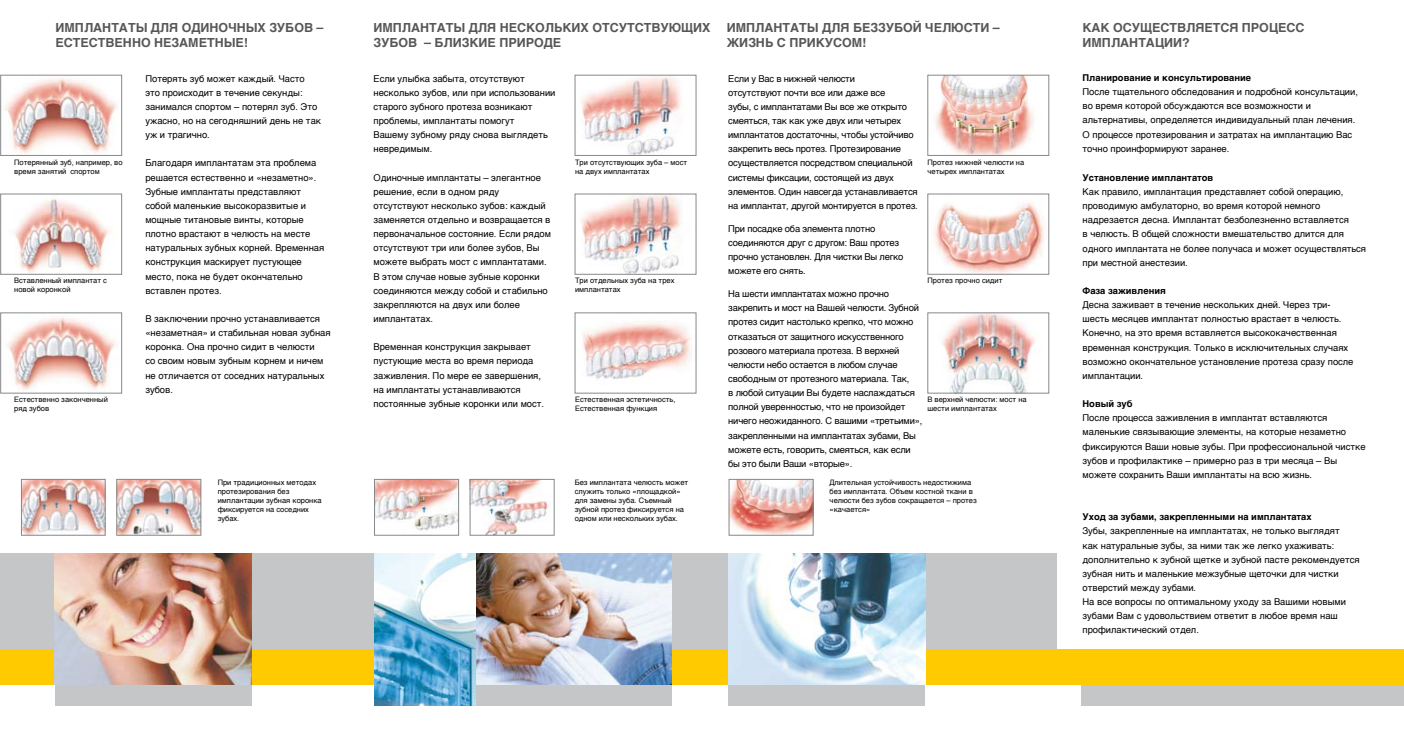
<style>
.page{position:relative;width:1404px;height:745px;background:#fff}
.page>*{position:absolute;margin:0;border:0;box-sizing:border-box;transform-origin:0 0}
.t1{font:700 12.5px/15px "Helvetica";color:#565757}
.t2{font:9.38px/14.1px "Helvetica";color:#000}
.t3{font:9.38px/14.1px "Helvetica";letter-spacing:-.02em;color:#000}
.t4{font:700 9.38px "Helvetica";color:#000}
.t5{font:7.5px/9px "Helvetica";color:#000}
</style>
<div class="page">
<div style="left:661px;top:553px;width:395px;height:106px;background:#c4c6c7"></div>
<div style="left:475px;top:680px;width:196px;height:24px;background:#c4c6c7"></div>
<div style="left:728px;top:680px;width:197px;height:24px;background:#c4c6c7"></div>
<div style="left:1081px;top:680px;width:322px;height:24px;background:#c4c6c7"></div>
<div style="left:0;top:553px;width:540px;height:103px;background:#c4c6c7"></div>
<div style="left:0;top:648px;width:1403px;height:36px;background:#ffcb00"></div>
<img style="left:728px;top:553px;width:197px;height:131px">
<img style="left:475px;top:553px;width:196px;height:131px">
<div style="left:55px;top:680px;width:197px;height:24px;background:#c4c6c7"></div>
<img style="left:55px;top:553px;width:197px;height:131px">
<img style="left:374px;top:553px;width:101px;height:151px">
<img style="left:4px;top:77px;width:113px;height:77px">
<div style="left:0;top:75px;width:122px;height:81px;border:1px solid #868889"></div>
<img style="left:14px;top:199px;width:95px;height:73px">
<div style="left:0;top:194px;width:122px;height:80px;border:1px solid #868889"></div>
<img style="left:7px;top:314px;width:109px;height:77px">
<div style="left:0;top:312px;width:122px;height:81px;border:1px solid #868889"></div>
<img style="left:581px;top:77px;width:102px;height:77px">
<div style="left:574px;top:75px;width:122px;height:81px;border:1px solid #868889"></div>
<img style="left:581px;top:196px;width:100px;height:76px">
<div style="left:574px;top:194px;width:122px;height:80px;border:1px solid #868889"></div>
<img style="left:582px;top:322px;width:109px;height:57px">
<div style="left:574px;top:312px;width:122px;height:81px;border:1px solid #868889"></div>
<img style="left:935px;top:77px;width:100px;height:77px">
<div style="left:927px;top:75px;width:121px;height:81px;border:1px solid #868889"></div>
<img style="left:934px;top:202px;width:110px;height:70px">
<div style="left:927px;top:194px;width:121px;height:80px;border:1px solid #868889"></div>
<img style="left:942px;top:314px;width:93px;height:77px">
<div style="left:927px;top:312px;width:121px;height:81px;border:1px solid #868889"></div>
<img style="left:119px;top:481px;width:80px;height:52px">
<div style="left:117px;top:479px;width:84px;height:56px;border:1px solid #868889"></div>
<img style="left:23px;top:481px;width:80px;height:52px">
<div style="left:21px;top:479px;width:84px;height:56px;border:1px solid #868889"></div>
<img style="left:472px;top:481px;width:77px;height:52px">
<div style="left:470px;top:479px;width:84px;height:56px;border:1px solid #868889"></div>
<img style="left:376px;top:481px;width:81px;height:50px">
<div style="left:374px;top:479px;width:85px;height:56px;border:1px solid #868889"></div>
<img style="left:730px;top:481px;width:81px;height:52px">
<div style="left:728px;top:479px;width:85px;height:56px;border:1px solid #868889"></div>
<h1 class="t1" style="left:56px;top:21px;width:269px">ИМПЛАНТАТЫ ДЛЯ ОДИНОЧНЫХ ЗУБОВ –<br>ЕСТЕСТВЕННО НЕЗАМЕТНЫЕ!</h1>
<h1 class="t1" style="left:373px;top:21px;width:338px">ИМПЛАНТАТЫ ДЛЯ НЕСКОЛЬКИХ ОТСУТСТВУЮЩИХ<br>ЗУБОВ – БЛИЗКИЕ ПРИРОДЕ</h1>
<h1 class="t1" style="left:726px;top:21px;width:274px">ИМПЛАНТАТЫ ДЛЯ БЕЗЗУБОЙ ЧЕЛЮСТИ –<br>ЖИЗНЬ С ПРИКУСОМ!</h1>
<h1 class="t1" style="left:1082px;top:21px;width:223px">КАК ОСУЩЕСТВЛЯЕТСЯ ПРОЦЕСС<br>ИМПЛАНТАЦИИ?</h1>
<p class="t5" style="left:14px;top:157px;width:110px">Потерянный зуб, например, во время занятий спортом</p>
<p class="t5" style="left:14px;top:275px;width:94px">Вставленный имплантат с новой коронкой</p>
<p class="t5" style="left:14px;top:395px;width:95px">Естественно законченный ряд зубов</p>
<p class="t2" style="left:145px;top:71px;width:177px">Потерять зуб может каждый. Часто это происходит в течение секунды: занимался спортом – потерял зуб. Это ужасно, но на сегодняшний день не так уж и трагично.</p>
<p class="t2" style="left:145px;top:156px;width:180px">Благодаря имплантатам эта проблема решается естественно и «незаметно».<br>Зубные имплантаты представляют собой маленькие высокоразвитые и мощные титановые винты, которые плотно врастают в челюсть на месте натуральных зубных корней. Временная конструкция маскирует пустующее место, пока не будет окончательно вставлен протез.</p>
<p class="t2" style="left:145px;top:312px;width:187px">В заключении прочно устанавливается «незаметная» и стабильная новая зубная коронка. Она прочно сидит в челюсти<br>со своим новым зубным корнем и ничем не отличается от соседних натуральных зубов.</p>
<p class="t2" style="left:373px;top:71px;width:183px">Если улыбка забыта, отсутствуют несколько зубов, или при использовании старого зубного протеза возникают проблемы, имплантаты помогут<br>Вашему зубному ряду снова выглядеть невредимым.</p>
<p class="t2" style="left:373px;top:170px;width:179px">Одиночные имплантаты – элегантное решение, если в одном ряду отсутствуют несколько зубов: каждый заменяется отдельно и возвращается в первоначальное состояние. Если рядом отсутствуют три или более зубов, Вы можете выбрать мост с имплантатами.<br>В этом случае новые зубные коронки соединяются между собой и стабильно закрепляются на двух или более имплантатах.</p>
<p class="t2" style="left:373px;top:340px;width:172px">Временная конструкция закрывает пустующие места во время периода заживления. По мере ее завершения, на имплантаты устанавливаются постоянные зубные коронки или мост.</p>
<p class="t5" style="left:575px;top:157px;width:114px">Три отсутствующих зуба – мост на двух имплантатах</p>
<p class="t5" style="left:575px;top:275px;width:101px">Три отдельных зуба на трех имплантатах</p>
<p class="t5" style="left:575px;top:395px;width:102px">Естественная эстетичность,<br>Естественная функция</p>
<p class="t3" style="left:728px;top:71px;width:191px">Если у Вас в нижней челюсти<br>отсутствуют почти все или даже все<br>зубы, с имплантатами Вы все же открыто смеяться, так как уже двух или четырех имплантатов достаточны, чтобы устойчиво закрепить весь протез. Протезирование осуществляется посредством специальной системы фиксации, состоящей из двух элементов. Один навсегда устанавливается на имплантат, другой монтируется в протез.</p>
<p class="t3" style="left:728px;top:221px;width:177px">При посадке оба элемента плотно соединяются друг с другом: Ваш протез прочно установлен. Для чистки Вы легко можете его снять.</p>
<p class="t3" style="left:728px;top:287px;width:195px">На шести имплантатах можно прочно закрепить и мост на Вашей челюсти. Зубной протез сидит настолько крепко, что можно отказаться от защитного искусственного розового материала протеза. В верхней челюсти небо остается в любом случае свободным от протезного материала. Так,<br>в любой ситуации Вы будете наслаждаться полной уверенностью, что не произойдет ничего неожиданного. С вашими «третьими», закрепленными на имплантатах зубами, Вы можете есть, говорить, смеяться, как если бы это были Ваши «вторые».</p>
<p class="t5" style="left:927px;top:157px;width:98px">Протез нижней челюсти на четырех имплантатах</p>
<p class="t5" style="left:927px;top:275px;width:76px">Протез прочно сидит</p>
<p class="t5" style="left:927px;top:395px;width:101px">В верхней челюсти: мост на шести имплантатах</p>
<p class="t5" style="left:218px;top:477px;width:105px">При традиционных методах протезирования без имплантации зубная коронка фиксируется на соседних зубах.</p>
<p class="t5" style="left:574px;top:477px;width:115px">Без имплантата челюсть может служить только «площадкой» для замены зуба. Съемный зубной протез фиксируется на одном или нескольких зубах.</p>
<p class="t5" style="left:829px;top:477px;width:149px">Длительная устойчивость недостижима без имплантата. Объем костной ткани в челюсти без зубов сокращается – протез «качается»</p>
<p class="t4" style="left:1082px;top:70px;width:170px">Планирование и консультирование</p>
<p class="t2" style="left:1082px;top:85px;width:277px">После тщательного обследования и подробной консультации, во время которой обсуждаются все возможности и альтернативы, определяется индивидуальный план лечения.<br>О процессе протезирования и затратах на имплантацию Вас точно проинформируют заранее.</p>
<p class="t4" style="left:1082px;top:170px;width:132px">Установление имплантатов</p>
<p class="t2" style="left:1082px;top:185px;width:285px">Как правило, имплантация представляет собой операцию, проводимую амбулаторно, во время которой немного надрезается десна. Имплантат безболезненно вставляется<br>в челюсть. В общей сложности вмешательство длится для одного имплантата не более получаса и может осуществляться при местной анестезии.</p>
<p class="t4" style="left:1082px;top:283px;width:85px">Фаза заживления</p>
<p class="t2" style="left:1082px;top:298px;width:272px">Десна заживает в течение нескольких дней. Через три&shy;шесть месяцев имплантат полностью врастает в челюсть.<br>Конечно, на это время вставляется высококачественная временная конструкция. Только в исключительных случаях возможно окончательное установление протеза сразу после имплантации.</p>
<p class="t4" style="left:1082px;top:396px;width:52px">Новый зуб</p>
<p class="t2" style="left:1082px;top:411px;width:284px">После процесса заживления в имплантат вставляются маленькие связывающие элементы, на которые незаметно фиксируются Ваши новые зубы. При профессиональной чистке зубов и профилактике – примерно раз в три месяца – Вы можете сохранить Ваши имплантаты на всю жизнь.</p>
<p class="t4" style="left:1082px;top:509px;width:231px">Уход за зубами, закрепленными на имплантатах</p>
<p class="t2" style="left:1082px;top:524px;width:279px">Зубы, закрепленные на имплантатах, не только выглядят<br>как натуральные зубы, за ними так же легко ухаживать: дополнительно к зубной щетке и зубной пасте рекомендуется зубная нить и маленькие межзубные щеточки для чистки отверстий между зубами.<br>На все вопросы по оптимальному уходу за Вашими новыми зубами Вам с удовольствием ответит в любое время наш профилактический отдел.</p>
</div>
